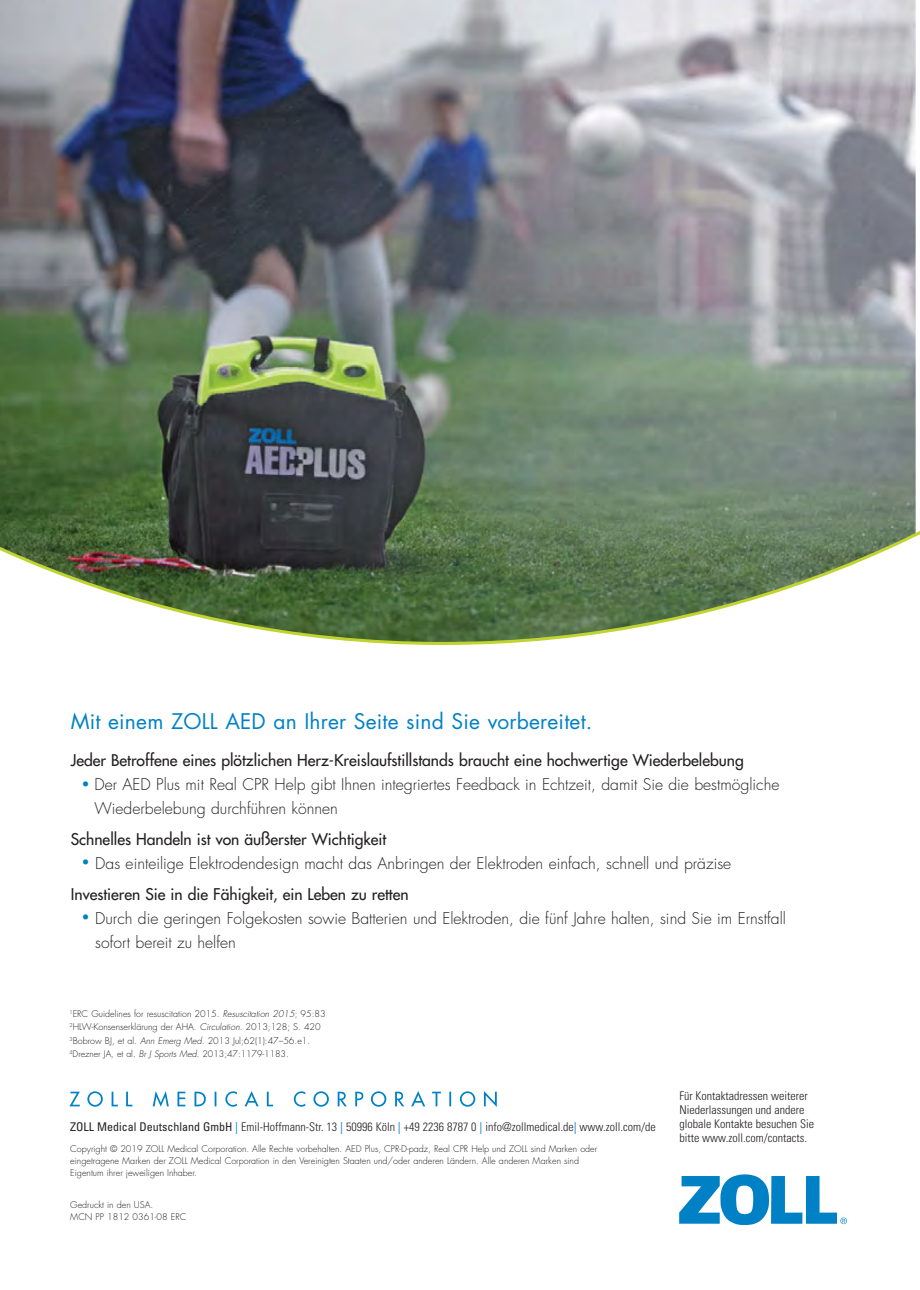
<style>
.page{position:relative;width:920px;height:1290px;background:#fff}
.page>*{position:absolute;margin:0;border:0;box-sizing:border-box;transform-origin:0 0}
.t1{font:21px "Futura Std";letter-spacing:.01em;color:#0081c6}
.Body{font:300 15.75px/24px "Futura Std";color:#231f20}
.Body-2{font:500 15.75px "Futura Std";color:#231f20}
.address{font:300 condensed 12px "Univers LT Std";color:#231f20}
.www{font:300 condensed 12px/14.2px "Univers LT Std";color:#231f20}
.copyright{font:300 9px/12px "Futura Std";color:#231f20}
.Body-3{font:300 9px "Futura Std";color:#231f20}
.part_no{font:300 9px "Futura Std";color:#231f20}
.Body-4{font:300 8.85px "Futura Std";color:#231f20}
.s1{font-size:13.5px;color:#0081c6}
.s2{font-style:italic}
.s3{font-weight:400}
.s4{font-weight:400;color:#0081c6}
</style>
<div class="page">
<svg style="left:679px;top:1174px;width:168px;height:51px"></svg>
<img style="left:0;top:0;width:920px;height:645px">
<svg style="left:69px;top:1091px;width:428px;height:16px"></svg>
<h4 class="t1" style="left:71px;top:707px;width:523px">Mit einem ZOLL AED an Ihrer Seite sind Sie vorbereitet.</h4>
<p class="Body-2" style="left:71px;top:750px;width:675px">Jeder Betroffene eines plötzlichen Herz-Kreislaufstillstands braucht eine hochwertige Wiederbelebung</p>
<p class="Body" style="left:94px;top:773px;width:686px;text-indent:-13px"><span class="s1">•</span> Der AED Plus mit Real CPR Help gibt Ihnen integriertes Feedback in Echtzeit, damit Sie die bestmögliche<br>Wiederbelebung durchführen können</p>
<p class="Body-2" style="left:71px;top:829px;width:317px">Schnelles Handeln ist von äußerster Wichtigkeit</p>
<p class="Body" style="left:82px;top:851px;width:651px"><span class="s1">•</span> Das einteilige Elektrodendesign macht das Anbringen der Elektroden einfach, schnell und präzise</p>
<p class="Body-2" style="left:71px;top:884px;width:339px">Investieren Sie in die Fähigkeit, ein Leben zu retten</p>
<p class="Body" style="left:95px;top:906px;width:692px;text-indent:-14px"><span class="s1">•</span> Durch die geringen Folgekosten sowie Batterien und Elektroden, die fünf Jahre halten, sind Sie im Ernstfall sofort bereit zu helfen</p>
<p class="Body-3" style="left:69px;top:1008px;width:258px"><sup>1</sup>ERC Guidelines for resuscitation 2015. <span class="s2">Resuscitation 2015</span>; 95:83</p>
<p class="Body-3" style="left:69px;top:1021px;width:253px"><sup>2</sup>HLW-Konsenserklärung der AHA. <span class="s2">Circulation</span>. 2013;128; S. 420</p>
<p class="Body-3" style="left:69px;top:1035px;width:242px"><sup>3</sup>Bobrow BJ, et al. <span class="s2">Ann Emerg Med.</span> 2013 Jul;62(1):47–56.e1.</p>
<p class="Body-4" style="left:69px;top:1048px;width:221px"><sup>4</sup>Drezner JA, et al. <span class="s2">Br J Sports Med</span>. 2013;47:1179-1183.</p>
<p class="address" style="left:70px;top:1119px;width:587px"><span class="s3">ZOLL Medical Deutschland GmbH</span> <span class="s4">|</span> Emil-Hoffmann-Str. 13 <span class="s4">|</span> 50996 Köln <span class="s4">|</span> +49 2236 8787 0 <span class="s4">|</span> info@zollmedical.de<span class="s4">|</span> www.zoll.com/de</p>
<p class="copyright" style="left:70px;top:1143px;width:529px">Copyright © 2019 ZOLL Medical Corporation. Alle Rechte vorbehalten. AED Plus, CPR-D-padz, Real CPR Help und ZOLL sind Marken oder eingetragene Marken der ZOLL Medical Corporation in den Vereinigten Staaten und/oder anderen Ländern. Alle anderen Marken sind<br>Eigentum ihrer jeweiligen Inhaber.</p>
<p class="part_no" style="left:70px;top:1199px;width:84px">Gedruckt in den USA.</p>
<p class="part_no" style="left:70px;top:1211px;width:118px">MCN PP 1812 0361-08 ERC</p>
<p class="www" style="left:679px;top:1088px;width:136px">Für Kontaktadressen weiterer<br>Niederlassungen und andere globale Kontakte besuchen Sie bitte www.zoll.com/contacts.</p>
</div>
